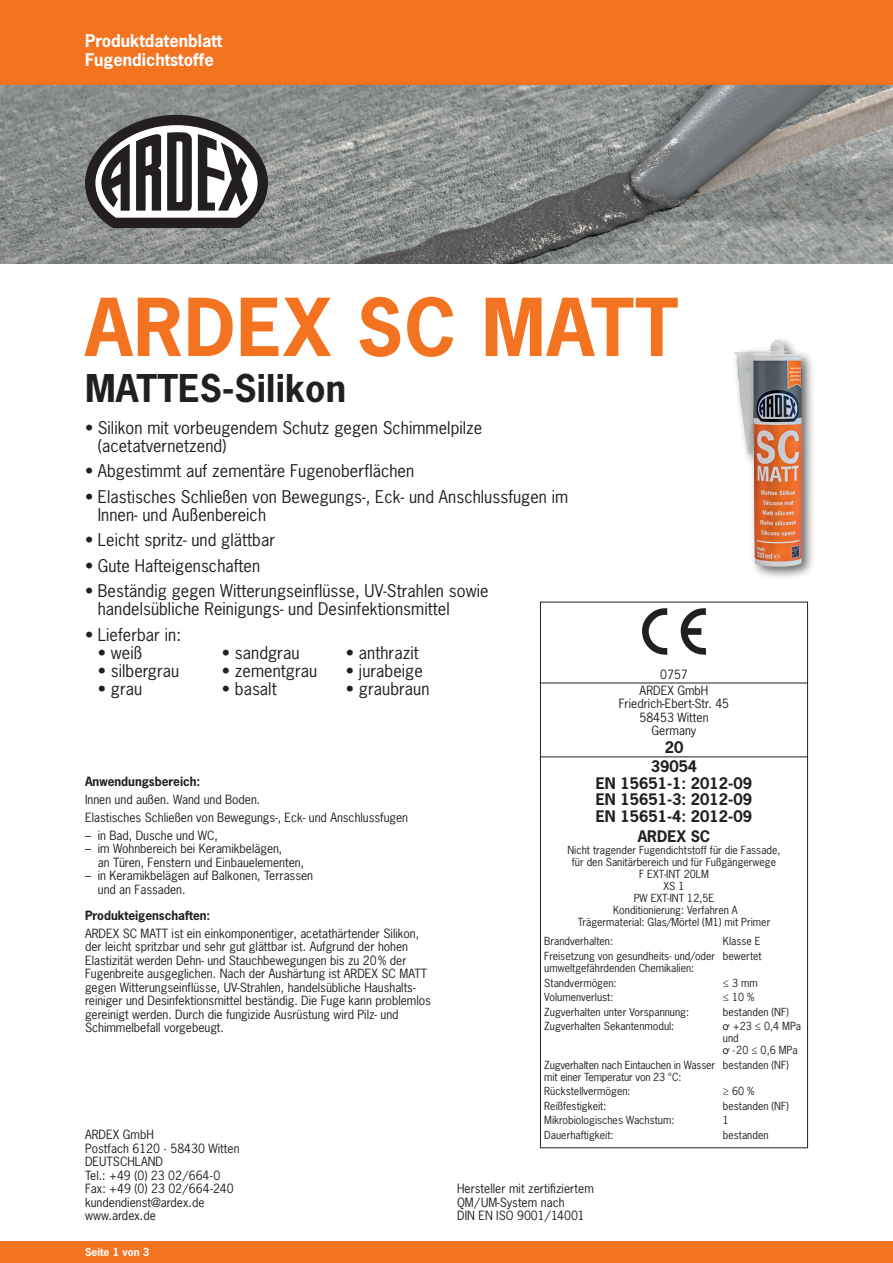
<style>
.page{position:relative;width:893px;height:1263px;background:#fff}
.page>*{position:absolute;margin:0;border:0;box-sizing:border-box;transform-origin:0 0}
.t1{font:700 75px "News Gothic Std";letter-spacing:.015em;color:#f47321}
.t2{font:700 36px "News Gothic Std";letter-spacing:.005em;color:#231f20}
.t3{font:16.5px/18px "News Gothic Std";letter-spacing:.005em;color:#231f20}
.t4{font:700 16.5px/19.5px "News Gothic Std";color:#fff}
.t5{font:700 15px/16.5px "News Gothic Std";color:#231f20;text-align:center}
.t6{font:12px/13.5px "News Gothic Std";color:#231f20}
.t7{font:700 12px "News Gothic Std";color:#231f20}
.t8{font:10.5px/12px "News Gothic Std";color:#231f20}
.t9{font:700 10.5px "News Gothic Std";color:#fff}
.s1{font-family:"Arial"}
</style>
<div class="page">
<div style="left:0;top:0;width:893px;height:85px;background:#f47321"></div>
<div style="left:0;top:1242px;width:893px;height:21px;background:#f47321"></div>
<img style="left:0;top:85px;width:893px;height:179px">
<svg style="left:85px;top:115px;width:183px;height:113px"></svg>
<img style="left:734px;top:339px;width:79px;height:239px">
<div style="left:540px;top:602px;width:268px;height:546px;border:1px solid #231f20"></div>
<svg style="left:642px;top:608px;width:25px;height:47px"></svg>
<svg style="left:681px;top:608px;width:25px;height:47px"></svg>
<hr style="left:540px;top:683px;width:268px;height:1px;background:#231f20">
<hr style="left:540px;top:756px;width:268px;height:1px;background:#231f20">
<h3 class="t4" style="left:85px;top:31px;width:139px">Produktdatenblatt<br>Fugendichtstoffe</h3>
<h1 class="t1" style="left:85px;top:278px;width:595px">ARDEX SC MATT</h1>
<h2 class="t2" style="left:85px;top:365px;width:263px">MATTES-Silikon</h2>
<h3 class="t3" style="left:98px;top:418px;width:386px;text-indent:-13px">• Silikon mit vorbeugendem Schutz gegen Schimmelpilze (acetatvernetzend)</h3>
<h3 class="t3" style="left:85px;top:462px;width:331px">• Abgestimmt auf zementäre Fugenoberflächen</h3>
<h3 class="t3" style="left:98px;top:487px;width:472px;text-indent:-13px">• Elastisches Schließen von Bewegungs-, Eck- und Anschlussfugen im<br>Innen- und Außenbereich</h3>
<h3 class="t3" style="left:85px;top:531px;width:192px">• Leicht spritz- und glättbar</h3>
<h3 class="t3" style="left:85px;top:556px;width:177px">• Gute Hafteigenschaften</h3>
<h3 class="t3" style="left:98px;top:582px;width:392px;text-indent:-13px">• Beständig gegen Witterungseinflüsse, UV-Strahlen sowie handelsübliche Reinigungs- und Desinfektionsmittel</h3>
<h3 class="t3" style="left:85px;top:625px;width:98px">• Lieferbar in:</h3>
<h3 class="t3" style="left:98px;top:643px;width:46px">• weiß</h3>
<h3 class="t3" style="left:98px;top:661px;width:83px">• silbergrau</h3>
<h3 class="t3" style="left:98px;top:679px;width:46px">• grau</h3>
<h3 class="t3" style="left:222px;top:643px;width:79px">• sandgrau</h3>
<h3 class="t3" style="left:222px;top:661px;width:97px">• zementgrau</h3>
<h3 class="t3" style="left:222px;top:679px;width:56px">• basalt</h3>
<h3 class="t3" style="left:346px;top:643px;width:74px">• anthrazit</h3>
<h3 class="t3" style="left:346px;top:661px;width:79px">• jurabeige</h3>
<h3 class="t3" style="left:346px;top:679px;width:85px">• graubraun</h3>
<p class="t7" style="left:85px;top:774px;width:117px">Anwendungsbereich:</p>
<p class="t6" style="left:85px;top:791px;width:325px;line-height:17.7px">Innen und außen. Wand und Boden.<br>Elastisches Schließen von Bewegungs-, Eck- und Anschlussfugen</p>
<p class="t6" style="left:85px;top:828px;width:134px">– in Bad, Dusche und WC,</p>
<p class="t6" style="left:98px;top:842px;width:208px;text-indent:-13px">– im Wohnbereich bei Keramikbelägen,<br>an Türen, Fenstern und Einbauelementen,</p>
<p class="t6" style="left:98px;top:869px;width:217px;text-indent:-13px">– in Keramikbelägen auf Balkonen, Terrassen und an Fassaden.</p>
<p class="t7" style="left:85px;top:907px;width:127px">Produkteigenschaften:</p>
<p class="t6" style="left:85px;top:926px;width:347px">ARDEX SC MATT ist ein einkomponentiger, acetathärtender Silikon, der leicht spritzbar und sehr gut glättbar ist. Aufgrund der hohen Elastizität werden Dehn- und Stauchbewegungen bis zu 20% der Fugenbreite ausgeglichen. Nach der Aushärtung ist ARDEX SC MATT gegen Witterungseinflüsse, UV-Strahlen, handelsübliche Haushalts&shy;reiniger und Desinfektionsmittel beständig. Die Fuge kann problemlos gereinigt werden. Durch die fungizide Ausrüstung wird Pilz- und Schimmelbefall vorgebeugt.</p>
<p class="t6" style="left:85px;top:1128px;width:156px">ARDEX GmbH<br>Postfach 6120 · 58430 Witten<br>DEUTSCHLAND<br>Tel.: +49 (0) 23 02/664-0<br>Fax: +49 (0) 23 02/664-240 kundendienst@ardex.de www.ardex.de</p>
<p class="t9" style="left:85px;top:1245px;width:66px">Seite 1 von 3</p>
<p class="t6" style="left:640px;top:667px;width:70px;line-height:15.6px;text-align:center">0757<br>ARDEX GmbH</p>
<p class="t6" style="left:619px;top:697px;width:112px;text-align:center">Friedrich-Ebert-Str. 45<br>58453 Witten<br>Germany</p>
<p class="t5" style="left:651px;top:738px;width:48px;line-height:18.6px">20<br>39054</p>
<p class="t5" style="left:596px;top:774px;width:158px;text-align:justify">EN 15651-1: 2012-09<br>EN 15651-3: 2012-09<br>EN 15651-4: 2012-09</p>
<p class="t5" style="left:638px;top:828px;width:74px">ARDEX SC</p>
<p class="t8" style="left:567px;top:844px;width:215px;text-align:center">Nicht tragender Fugendichtstoff für die Fassade, für den Sanitärbereich und für Fußgängerwege<br>F EXT-INT 20LM<br>XS 1<br>PW EXT-INT 12,5E<br>Konditionierung: Verfahren A<br>Trägermaterial: Glas/Mörtel (M1) mit Primer</p>
<p class="t8" style="left:544px;top:935px;width:70px">Brandverhalten:</p>
<p class="t8" style="left:723px;top:935px;width:39px">Klasse E</p>
<p class="t8" style="left:544px;top:950px;width:172px">Freisetzung von gesundheits- und/oder umweltgefährdenden Chemikalien:</p>
<p class="t8" style="left:723px;top:950px;width:40px">bewertet</p>
<p class="t8" style="left:544px;top:976px;width:74px">Standvermögen:</p>
<p class="t8" style="left:723px;top:976px;width:36px">≤ 3 mm</p>
<p class="t8" style="left:544px;top:991px;width:71px">Volumenverlust:</p>
<p class="t8" style="left:723px;top:991px;width:33px">≤ 10 %</p>
<p class="t8" style="left:544px;top:1006px;width:146px">Zugverhalten unter Vorspannung:</p>
<p class="t8" style="left:723px;top:1006px;width:68px">bestanden (NF)</p>
<p class="t8" style="left:544px;top:1020px;width:131px">Zugverhalten Sekantenmodul:</p>
<p class="t8" style="left:723px;top:1020px;width:80px"><span class="s1">ơ</span> +23 ≤ 0,4 MPa und<br><span class="s1">ơ</span> -20 ≤ 0,6 MPa</p>
<p class="t8" style="left:544px;top:1059px;width:172px">Zugverhalten nach Eintauchen in Wasser mit einer Temperatur von 23 °C:</p>
<p class="t8" style="left:723px;top:1059px;width:68px">bestanden (NF)</p>
<p class="t8" style="left:544px;top:1085px;width:88px">Rückstellvermögen:</p>
<p class="t8" style="left:723px;top:1085px;width:33px">≥ 60 %</p>
<p class="t8" style="left:544px;top:1100px;width:64px">Reißfestigkeit:</p>
<p class="t8" style="left:723px;top:1100px;width:68px">bestanden (NF)</p>
<p class="t8" style="left:544px;top:1114px;width:132px">Mikrobiologisches Wachstum:</p>
<p class="t8" style="left:723px;top:1114px;width:8px">1</p>
<p class="t8" style="left:544px;top:1129px;width:71px">Dauerhaftigkeit:</p>
<p class="t8" style="left:723px;top:1129px;width:47px">bestanden</p>
<p class="t6" style="left:457px;top:1182px;width:138px">Hersteller mit zertifiziertem<br>QM/UM-System nach<br>DIN EN ISO 9001/14001</p>
</div>
